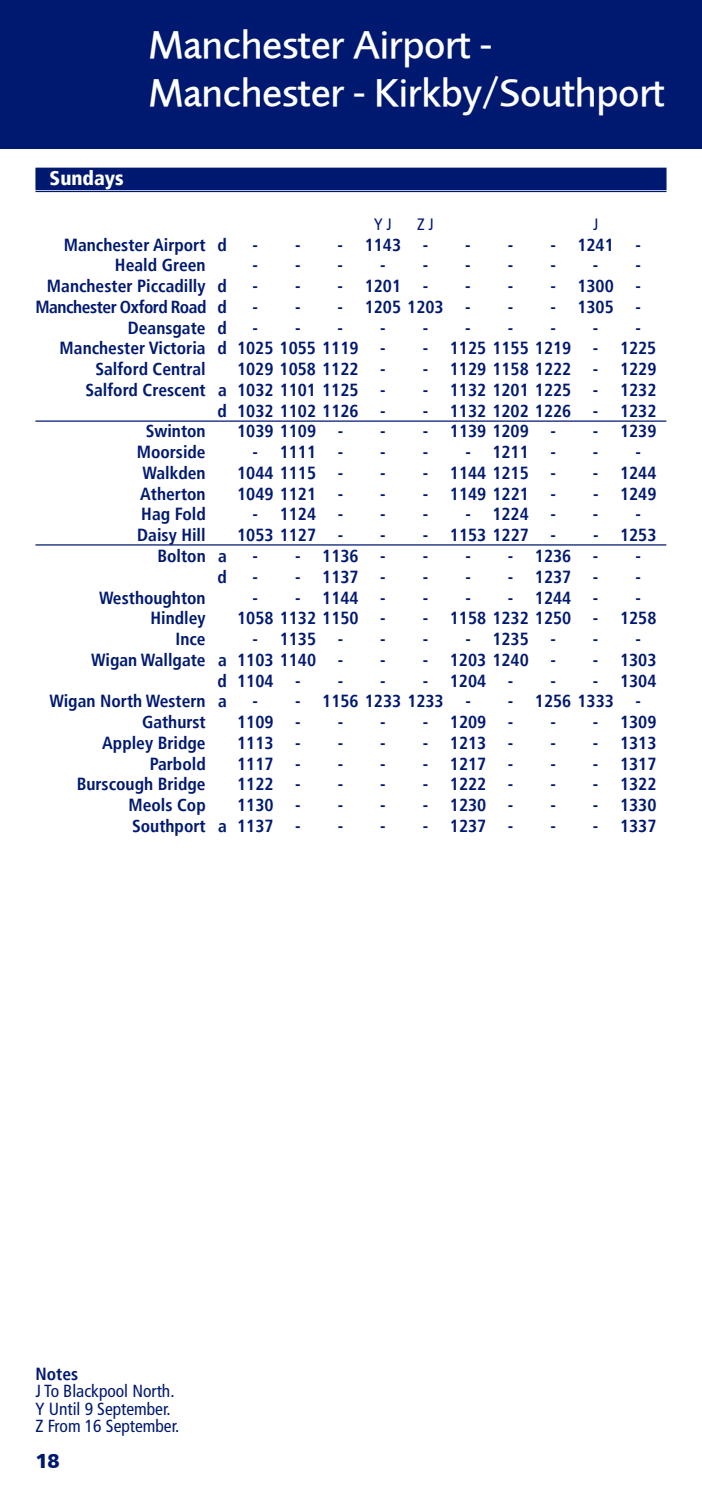
<style>
.page{position:relative;width:702px;height:1489px;background:#fff}
.page>*{position:absolute;margin:0;border:0;box-sizing:border-box;transform-origin:0 0}
.t1{font:500 40px/48px "Foundry Sans";letter-spacing:-.01em;color:#fff}
.t2{font:900 condensed 20px "Frutiger LT";color:#fff}
.t3{font:900 20px "Frutiger CE";color:#001970}
.t4{font:700 condensed 17.5px "Frutiger LT";color:#001970}
.t5{font:condensed 17.5px/17.5px "Frutiger LT";color:#001970}
.t6{font:700 condensed 17.5px "Frutiger LT";letter-spacing:-.025em;color:#001970}
.t7{font:condensed 16.5px "Frutiger LT";color:#001970}
</style>
<div class="page">
<div style="left:0;top:0;width:702px;height:149px;background:#001970"></div>
<div style="left:35px;top:168px;width:631px;height:22px;background:#001970"></div>
<hr style="left:35px;top:191px;width:631px;height:1px;background:#001970">
<hr style="left:35px;top:420px;width:631px;height:2px;background:#001970">
<hr style="left:35px;top:544px;width:631px;height:1px;background:#001970">
<p class="t2" style="left:50px;top:166px;width:76px">Sundays</p>
<h1 class="t1" style="left:149px;top:20px;width:517px">Manchester Airport -<br>Manchester - Kirkby/Southport</h1>
<p class="t7" style="left:374px;top:214px;width:19px">Y J</p>
<p class="t7" style="left:417px;top:214px;width:18px">Z J</p>
<p class="t7" style="left:593px;top:214px;width:7px">J</p>
<p class="t4" style="left:64px;top:234px;width:164px">Manchester Airport d</p>
<p class="t4" style="left:252px;top:234px;width:50px">- -</p>
<p class="t4" style="left:337px;top:234px;width:92px">- 1143 -</p>
<p class="t4" style="left:465px;top:234px;width:50px">- -</p>
<p class="t4" style="left:550px;top:234px;width:92px">- 1241 -</p>
<p class="t4" style="left:115px;top:255px;width:92px">Heald Green</p>
<p class="t4" style="left:252px;top:255px;width:50px">- -</p>
<p class="t4" style="left:337px;top:255px;width:50px">- -</p>
<p class="t4" style="left:422px;top:255px;width:50px">- -</p>
<p class="t4" style="left:508px;top:255px;width:50px">- -</p>
<p class="t4" style="left:593px;top:255px;width:50px">- -</p>
<p class="t4" style="left:47px;top:275px;width:181px">Manchester Piccadilly d</p>
<p class="t4" style="left:252px;top:275px;width:50px">- -</p>
<p class="t4" style="left:337px;top:275px;width:92px">- 1201 -</p>
<p class="t4" style="left:465px;top:275px;width:50px">- -</p>
<p class="t4" style="left:550px;top:275px;width:92px">- 1300 -</p>
<p class="t6" style="left:35px;top:296px;width:193px">Manchester Oxford Road d</p>
<p class="t4" style="left:252px;top:296px;width:50px">- -</p>
<p class="t4" style="left:337px;top:296px;width:135px">- 1205 1203 -</p>
<p class="t4" style="left:507px;top:296px;width:135px">- - 1305 -</p>
<p class="t4" style="left:128px;top:317px;width:101px">Deansgate d</p>
<p class="t4" style="left:252px;top:317px;width:50px">- -</p>
<p class="t4" style="left:337px;top:317px;width:50px">- -</p>
<p class="t4" style="left:422px;top:317px;width:50px">- -</p>
<p class="t4" style="left:508px;top:317px;width:50px">- -</p>
<p class="t4" style="left:593px;top:317px;width:50px">- -</p>
<p class="t4" style="left:60px;top:338px;width:327px">Manchester Victoria d 1025 1055 1119 -</p>
<p class="t4" style="left:422px;top:338px;width:235px">- 1125 1155 1219 - 1225</p>
<p class="t4" style="left:95px;top:358px;width:112px">Salford Central</p>
<p class="t4" style="left:237px;top:358px;width:150px">1029 1058 1122 -</p>
<p class="t4" style="left:422px;top:358px;width:235px">- 1129 1158 1222 - 1229</p>
<p class="t4" style="left:85px;top:379px;width:302px">Salford Crescent a 1032 1101 1125 -</p>
<p class="t4" style="left:423px;top:379px;width:235px">- 1132 1201 1225 - 1232</p>
<p class="t4" style="left:217px;top:400px;width:170px">d 1032 1102 1126 -</p>
<p class="t4" style="left:423px;top:400px;width:235px">- 1132 1202 1226 - 1232</p>
<p class="t4" style="left:146px;top:421px;width:61px">Swinton</p>
<p class="t4" style="left:237px;top:421px;width:107px">1039 1109 -</p>
<p class="t4" style="left:380px;top:421px;width:177px">- - 1139 1209 -</p>
<p class="t4" style="left:593px;top:421px;width:65px">- 1239</p>
<p class="t4" style="left:137px;top:441px;width:70px">Moorside</p>
<p class="t4" style="left:252px;top:441px;width:92px">- 1111 -</p>
<p class="t4" style="left:380px;top:441px;width:50px">- -</p>
<p class="t4" style="left:465px;top:441px;width:92px">- 1211 -</p>
<p class="t4" style="left:593px;top:441px;width:50px">- -</p>
<p class="t4" style="left:143px;top:462px;width:65px">Walkden</p>
<p class="t4" style="left:237px;top:462px;width:107px">1044 1115 -</p>
<p class="t4" style="left:380px;top:462px;width:177px">- - 1144 1215 -</p>
<p class="t4" style="left:593px;top:462px;width:65px">- 1244</p>
<p class="t4" style="left:140px;top:483px;width:67px">Atherton</p>
<p class="t4" style="left:237px;top:483px;width:107px">1049 1121 -</p>
<p class="t4" style="left:380px;top:483px;width:177px">- - 1149 1221 -</p>
<p class="t4" style="left:593px;top:483px;width:65px">- 1249</p>
<p class="t4" style="left:141px;top:504px;width:66px">Hag Fold</p>
<p class="t4" style="left:252px;top:504px;width:92px">- 1124 -</p>
<p class="t4" style="left:380px;top:504px;width:50px">- -</p>
<p class="t4" style="left:465px;top:504px;width:92px">- 1224 -</p>
<p class="t4" style="left:593px;top:504px;width:50px">- -</p>
<p class="t4" style="left:137px;top:525px;width:70px">Daisy Hill</p>
<p class="t4" style="left:237px;top:525px;width:107px">1053 1127 -</p>
<p class="t4" style="left:380px;top:525px;width:177px">- - 1153 1227 -</p>
<p class="t4" style="left:593px;top:525px;width:65px">- 1253</p>
<p class="t4" style="left:157px;top:545px;width:71px">Bolton a</p>
<p class="t4" style="left:252px;top:545px;width:135px">- - 1136 -</p>
<p class="t4" style="left:423px;top:545px;width:50px">- -</p>
<p class="t4" style="left:508px;top:545px;width:92px">- 1236 -</p>
<p class="t4" style="left:635px;top:545px;width:7px">-</p>
<p class="t4" style="left:217px;top:566px;width:11px">d</p>
<p class="t4" style="left:252px;top:566px;width:135px">- - 1137 -</p>
<p class="t4" style="left:423px;top:566px;width:50px">- -</p>
<p class="t4" style="left:508px;top:566px;width:92px">- 1237 -</p>
<p class="t4" style="left:635px;top:566px;width:7px">-</p>
<p class="t4" style="left:99px;top:587px;width:108px">Westhoughton</p>
<p class="t4" style="left:252px;top:587px;width:135px">- - 1144 -</p>
<p class="t4" style="left:423px;top:587px;width:50px">- -</p>
<p class="t4" style="left:508px;top:587px;width:92px">- 1244 -</p>
<p class="t4" style="left:635px;top:587px;width:7px">-</p>
<p class="t4" style="left:150px;top:608px;width:57px">Hindley</p>
<p class="t4" style="left:237px;top:608px;width:150px">1058 1132 1150 -</p>
<p class="t4" style="left:423px;top:608px;width:235px">- 1158 1232 1250 - 1258</p>
<p class="t4" style="left:175px;top:628px;width:32px">Ince</p>
<p class="t4" style="left:252px;top:628px;width:92px">- 1135 -</p>
<p class="t4" style="left:380px;top:628px;width:50px">- -</p>
<p class="t4" style="left:465px;top:628px;width:92px">- 1235 -</p>
<p class="t4" style="left:593px;top:628px;width:50px">- -</p>
<p class="t4" style="left:91px;top:649px;width:253px">Wigan Wallgate a 1103 1140 -</p>
<p class="t4" style="left:380px;top:649px;width:177px">- - 1203 1240 -</p>
<p class="t4" style="left:593px;top:649px;width:65px">- 1303</p>
<p class="t4" style="left:217px;top:670px;width:85px">d 1104 -</p>
<p class="t4" style="left:338px;top:670px;width:50px">- -</p>
<p class="t4" style="left:423px;top:670px;width:92px">- 1204 -</p>
<p class="t4" style="left:550px;top:670px;width:107px">- - 1304</p>
<p class="t4" style="left:49px;top:691px;width:179px">Wigan North Western a</p>
<p class="t4" style="left:252px;top:691px;width:220px">- - 1156 1233 1233 -</p>
<p class="t4" style="left:508px;top:691px;width:135px">- 1256 1333 -</p>
<p class="t4" style="left:142px;top:711px;width:65px">Gathurst</p>
<p class="t4" style="left:237px;top:711px;width:65px">1109 -</p>
<p class="t4" style="left:338px;top:711px;width:50px">- -</p>
<p class="t4" style="left:423px;top:711px;width:92px">- 1209 -</p>
<p class="t4" style="left:550px;top:711px;width:107px">- - 1309</p>
<p class="t4" style="left:102px;top:732px;width:105px">Appley Bridge</p>
<p class="t4" style="left:237px;top:732px;width:65px">1113 -</p>
<p class="t4" style="left:338px;top:732px;width:50px">- -</p>
<p class="t4" style="left:423px;top:732px;width:92px">- 1213 -</p>
<p class="t4" style="left:550px;top:732px;width:107px">- - 1313</p>
<p class="t4" style="left:150px;top:753px;width:57px">Parbold</p>
<p class="t4" style="left:237px;top:753px;width:65px">1117 -</p>
<p class="t4" style="left:338px;top:753px;width:50px">- -</p>
<p class="t4" style="left:423px;top:753px;width:92px">- 1217 -</p>
<p class="t4" style="left:550px;top:753px;width:107px">- - 1317</p>
<p class="t4" style="left:77px;top:774px;width:130px">Burscough Bridge</p>
<p class="t4" style="left:237px;top:774px;width:65px">1122 -</p>
<p class="t4" style="left:338px;top:774px;width:50px">- -</p>
<p class="t4" style="left:423px;top:774px;width:92px">- 1222 -</p>
<p class="t4" style="left:550px;top:774px;width:107px">- - 1322</p>
<p class="t4" style="left:128px;top:794px;width:79px">Meols Cop</p>
<p class="t4" style="left:237px;top:794px;width:65px">1130 -</p>
<p class="t4" style="left:338px;top:794px;width:50px">- -</p>
<p class="t4" style="left:423px;top:794px;width:92px">- 1230 -</p>
<p class="t4" style="left:550px;top:794px;width:107px">- - 1330</p>
<p class="t4" style="left:132px;top:815px;width:170px">Southport a 1137 -</p>
<p class="t4" style="left:338px;top:815px;width:50px">- -</p>
<p class="t4" style="left:423px;top:815px;width:92px">- 1237 -</p>
<p class="t4" style="left:550px;top:815px;width:107px">- - 1337</p>
<p class="t4" style="left:35px;top:1363px;width:44px">Notes</p>
<p class="t5" style="left:35px;top:1382px;width:145px">J To Blackpool North.<br>Y Until 9 September.<br>Z From 16 September.</p>
<p class="t3" style="left:35px;top:1448px;width:26px">18</p>
</div>
